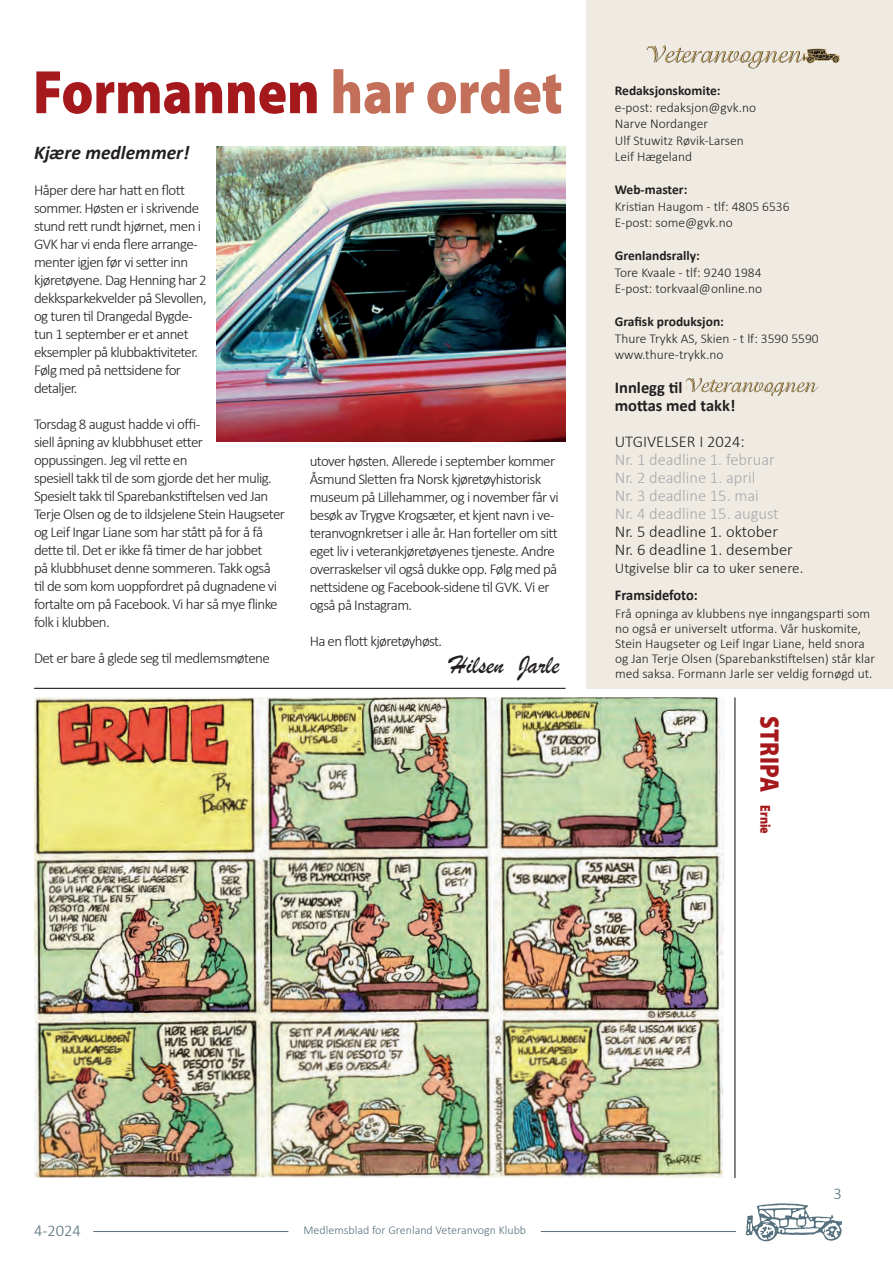
<style>
.page{position:relative;width:893px;height:1263px;background:#fff}
.page>*{position:absolute;margin:0;border:0;box-sizing:border-box;transform-origin:0 0}
.t1{font:900 61.95px "Myriad Pro";color:#a5181b;scale:.88 1}
.t2{font:27px "Brush Script";color:#231f20;scale:.96 1}
.t3{font:900 27px "Myriad Pro";letter-spacing:.02em;color:#a5181b;scale:.84 1}
.t4{font:italic 700 19.5px "Calibri";color:#231f20}
.t5{font:300 16.5px/18px "Calibri";color:#a8a9ad}
.t6{font:300 16.5px/18px "Calibri";color:#231f20}
.t7{font:700 16.5px/18px "Calibri";color:#231f20}
.t8{font:300 16.5px "Calibri";color:#56717d}
.t9{font:300 15px/18px "Calibri";letter-spacing:-.04em;color:#231f20}
.t10{font:300 15px "Calibri";color:#231f20}
.t11{font:700 15px "Calibri";color:#231f20;scale:.96 1}
.t12{font:300 13.5px/16.5px "Calibri";color:#231f20}
.t13{font:700 13.5px "Calibri";color:#231f20}
.t14{font:300 12px "Calibri";color:#56717d}
.s1{color:#c36f59}
.s2{font-size:14.25px}
</style>
<div class="page">
<div style="left:587px;top:0;width:306px;height:688px;background:#efebe3"></div>
<svg style="left:646px;top:45px;width:194px;height:23px"></svg>
<svg style="left:745px;top:1203px;width:97px;height:39px"></svg>
<hr style="left:93px;top:1231px;width:195px;height:1px;background:#56717d">
<hr style="left:541px;top:1231px;width:195px;height:1px;background:#56717d">
<svg style="left:686px;top:378px;width:132px;height:18px"></svg>
<hr style="left:734px;top:697px;width:1px;height:481px;background:#231f20">
<hr style="left:34px;top:688px;width:532px;height:1px;background:#231f20">
<div style="left:216px;top:146px;width:350px;height:300px;background:linear-gradient(to right,#fff,#fff)"></div>
<img style="left:216px;top:147px;width:350px;height:294px">
<img style="left:34px;top:697px;width:690px;height:481px">
<h1 class="t1" style="left:33px;top:57px;width:603px">Formannen <span class="s1">har ordet</span></h1>
<h3 class="t4" style="left:34px;top:140px;width:157px">Kjære medlemmer!</h3>
<p class="t9" style="left:34px;top:181px;width:174px">Håper dere har hatt en flott sommer. Høsten er i skrivende stund rett rundt hjørnet, men i<br>GVK har vi enda flere arrange&shy;menter igjen før vi setter inn kjøretøyene. Dag Henning har 2 dekksparkekvelder på Slevollen, og turen til Drangedal Bygde&shy;tun 1 september er et annet eksempler på klubbaktiviteter.<br>Følg med på nettsidene for detaljer.</p>
<p class="t9" style="left:34px;top:415px;width:253px">Torsdag 8 august hadde vi offi-<br>siell åpning av klubbhuset etter<br>oppussingen. Jeg vil rette en<br>spesiell takk til de som gjorde det her mulig.<br>Spesielt takk til Sparebankstiftelsen ved Jan Terje Olsen og de to ildsjelene Stein Haugseter og Leif Ingar Liane som har stått på for å få dette til. Det er ikke få timer de har jobbet<br>på klubbhuset denne sommeren. Takk også til de som kom uoppfordret på dugnadene vi fortalte om på Facebook. Vi har så mye flinke folk i klubben.</p>
<p class="t9" style="left:34px;top:649px;width:237px">Det er bare å glede seg til medlemsmøtene</p>
<p class="t9" style="left:310px;top:452px;width:251px">utover høsten. Allerede i september kommer Åsmund Sletten fra Norsk kjøretøyhistorisk museum på Lillehammer, og i november får vi besøk av Trygve Krogsæter, et kjent navn i ve&shy;teranvognkretser i alle år. Han forteller om sitt eget liv i veterankjøretøyenes tjeneste. Andre overraskelser vil også dukke opp. Følg med på nettsidene og Facebook-sidene til GVK. Vi er også på Instagram.</p>
<p class="t9" style="left:310px;top:632px;width:134px">Ha en flott kjøretøyhøst.</p>
<h2 class="t2" style="left:450px;top:647px;width:116px">Hilsen Jarle</h2>
<p class="t13" style="left:615px;top:82px;width:107px">Redaksjonskomite:</p>
<p class="t12" style="left:615px;top:98px;width:143px">e-post: redaksjon@gvk.no<br>Narve Nordanger<br>Ulf Stuwitz Røvik-Larsen<br>Leif Hægeland</p>
<p class="t13" style="left:615px;top:181px;width:74px">Web-master:</p>
<p class="t12" style="left:615px;top:197px;width:176px">Kristian Haugom - tlf: 4805 6536<br>E-post: some@gvk.no</p>
<p class="t13" style="left:615px;top:247px;width:87px">Grenlandsrally:</p>
<p class="t12" style="left:615px;top:263px;width:149px">Tore Kvaale - tlf: 9240 1984<br>E-post: torkvaal@online.no</p>
<p class="t13" style="left:615px;top:313px;width:111px">Grafisk produksjon:</p>
<p class="t12" style="left:615px;top:329px;width:205px">Thure Trykk AS, Skien - t lf: 3590 5590 www.thure-trykk.no</p>
<p class="t7" style="left:615px;top:378px;width:122px">Innlegg til<br>mottas med takk!</p>
<p class="t6" style="left:615px;top:432px;width:132px">UTGIVELSER I 2024:</p>
<p class="t5" style="left:615px;top:450px;width:165px">Nr. 1 deadline 1. februar<br>Nr. 2 deadline 1. april<br>Nr. 3 deadline 15. mai<br>Nr. 4 deadline 15. august</p>
<p class="t6" style="left:615px;top:522px;width:180px">Nr. 5 deadline 1. oktober<br>Nr. 6 deadline 1. desember</p>
<p class="t10" style="left:615px;top:559px;width:190px">Utgivelse blir ca to uker senere.</p>
<p class="t11" style="left:615px;top:585px;width:88px">Framsidefoto:</p>
<p class="t12" style="left:615px;top:605px;width:262px;line-height:15px">Frå opninga av klubbens nye inngangsparti som no også er universelt utforma. Vår huskomite, Stein Haugseter og Leif Ingar Liane, held snora og Jan Terje Olsen (Sparebankstiftelsen) står klar med saksa. Formann Jarle ser veldig fornøgd ut.</p>
<h2 class="t3" style="left:785px;top:716px;width:142px;rotate:90deg">STRIPA <span class="s2">Ernie</span></h2>
<p class="t8" style="left:34px;top:1220px;width:48px">4-2024</p>
<p class="t14" style="left:303px;top:1222px;width:224px">Medlemsblad for Grenland Veteranvogn Klubb</p>
<p class="t8" style="left:834px;top:1183px;width:10px">3</p>
</div>
